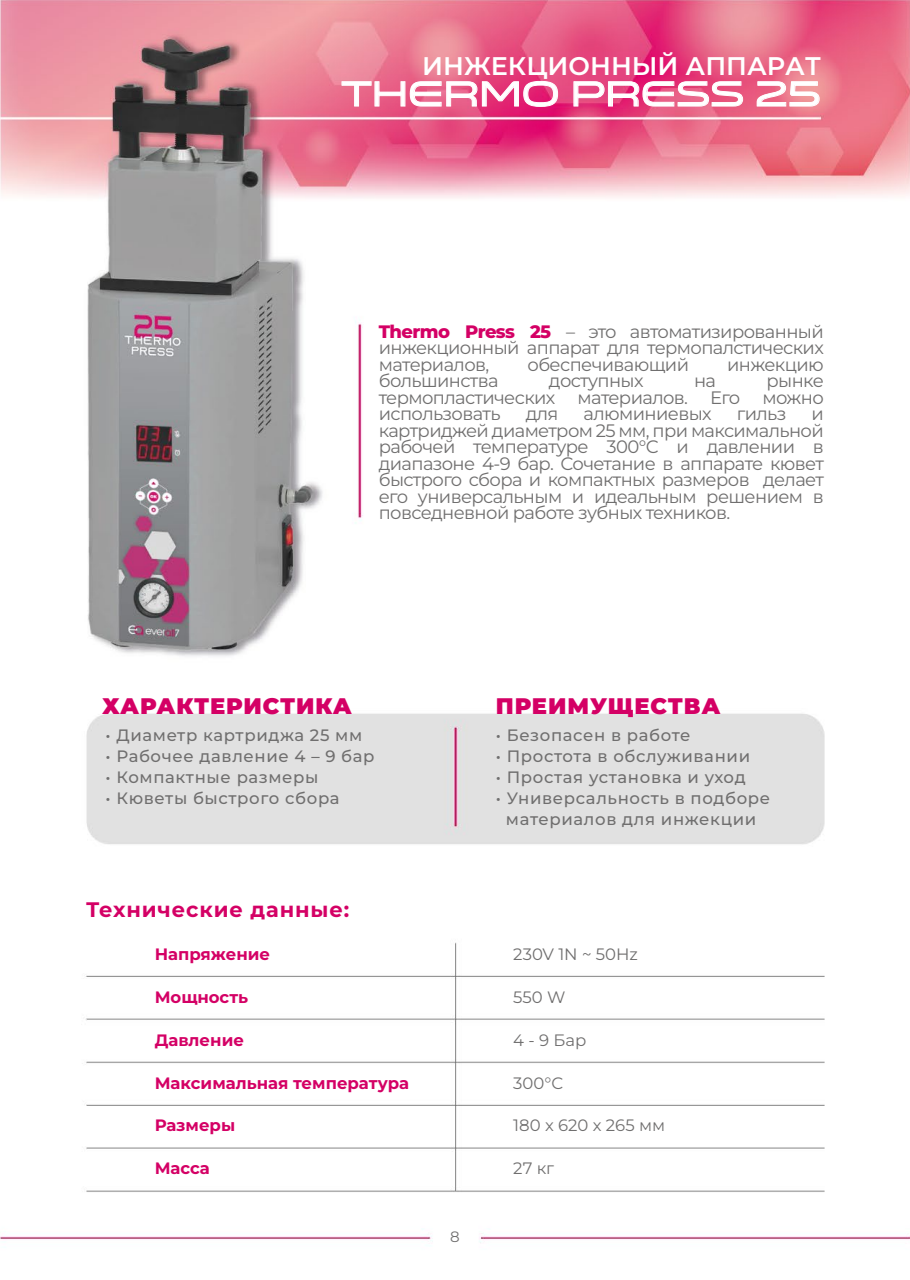
<style>
.page{position:relative;width:910px;height:1280px;background:#fff}
.page>*{position:absolute;margin:0;border:0;box-sizing:border-box;transform-origin:0 0}
.t1{font:35.55px "Venera 700";color:#fff}
.t2{font:600 25.5px "Montserrat";color:#fff}
.t3{font:900 22.5px "Montserrat";letter-spacing:.04em;color:#d40065}
.t4{font:700 21px "Montserrat";letter-spacing:.04em;color:#d40065}
.t5{font:18px/16.5px "Montserrat";letter-spacing:-.035em;color:#706f6f;text-align:justify}
.t6{font:500 16.5px/21px "Montserrat";letter-spacing:.04em;color:#706f6f;text-align:center}
.t7{font:700 16.5px "Montserrat";color:#d40065}
.t8{font:16.5px "Montserrat";color:#706f6f}
.t9{font:15px "Montserrat";color:#706f6f}
.s1{font-weight:800;color:#d40065}
</style>
<div class="page">
<img style="left:0;top:0;width:910px;height:1243px">
<svg style="left:342px;top:81px;width:216px;height:26px;background:#e96c96"></svg>
<svg style="left:573px;top:81px;width:170px;height:26px;background:#ea6b97"></svg>
<svg style="left:757px;top:81px;width:63px;height:26px;background:#f099a6"></svg>
<h2 class="t2" style="left:422px;top:49px;width:400px">ИНЖЕКЦИОННЫЙ АППАРАТ</h2>
<h1 class="t1" style="left:341px;top:72px;width:481px">THERMO PRESS 25</h1>
<p class="t5" style="left:379px;top:322px;width:447px"><span class="s1">Thermo Press 25</span> – это автоматизированный инжекционный аппарат для термопалстических материалов,</p>
<p class="t5" style="left:528px;top:355px;width:163px">обеспечивающий</p>
<p class="t5" style="left:727px;top:355px;width:98px">инжекцию</p>
<p class="t5" style="left:379px;top:372px;width:121px">большинства</p>
<p class="t5" style="left:549px;top:372px;width:96px">доступных</p>
<p class="t5" style="left:694px;top:372px;width:24px">на</p>
<p class="t5" style="left:379px;top:372px;width:447px;text-indent:388px">рынке термопластических материалов. Его можно использовать</p>
<p class="t5" style="left:526px;top:405px;width:34px">для</p>
<p class="t5" style="left:584px;top:405px;width:130px">алюминиевых</p>
<p class="t5" style="left:737px;top:405px;width:51px">гильз</p>
<p class="t5" style="left:379px;top:405px;width:447px;text-indent:433px">и картриджей диаметром 25 мм, при максимальной рабочей температуре 300°С и давлении в диапазоне 4-9 бар. Сочетание в аппарате кювет быстрого сбора и компактных размеров делает его универсальным и идеальным решением в повседневной работе зубных техников.</p>
<p class="t3" style="left:102px;top:691px;width:251px">ХАРАКТЕРИСТИКА</p>
<p class="t3" style="left:496px;top:691px;width:226px">ПРЕИМУЩЕСТВА</p>
<p class="t6" style="left:106px;top:724px;width:258px">• Диаметр картриджа 25 мм</p>
<p class="t6" style="left:106px;top:745px;width:270px">• Рабочее давление 4 – 9 бар</p>
<p class="t6" style="left:106px;top:766px;width:214px">• Компактные размеры</p>
<p class="t6" style="left:106px;top:787px;width:236px">• Кюветы быстрого сбора</p>
<p class="t4" style="left:86px;top:896px;width:265px">Технические данные:</p>
<p class="t7" style="left:155px;top:943px;width:117px">Напряжение</p>
<p class="t7" style="left:155px;top:986px;width:95px">Мощность</p>
<p class="t7" style="left:155px;top:1029px;width:91px">Давление</p>
<p class="t7" style="left:155px;top:1072px;width:256px">Максимальная температура</p>
<p class="t7" style="left:155px;top:1114px;width:82px">Размеры</p>
<p class="t7" style="left:155px;top:1157px;width:57px">Масса</p>
<p class="t6" style="left:496px;top:724px;width:196px">• Безопасен в работе</p>
<p class="t6" style="left:496px;top:745px;width:256px">• Простота в обслуживании</p>
<p class="t6" style="left:496px;top:766px;width:251px">• Простая установка и уход</p>
<p class="t6" style="left:496px;top:787px;width:276px">• Универсальность в подборе материалов для инжекции</p>
<p class="t9" style="left:450px;top:1227px;width:11px">8</p>
<p class="t8" style="left:513px;top:943px;width:126px">230V 1N ~ 50Hz</p>
<p class="t8" style="left:513px;top:986px;width:54px">550 W</p>
<p class="t8" style="left:513px;top:1029px;width:75px">4 - 9 Бар</p>
<p class="t8" style="left:513px;top:1072px;width:52px">300°C</p>
<p class="t8" style="left:513px;top:1114px;width:153px">180 x 620 x 265 мм</p>
<p class="t8" style="left:513px;top:1157px;width:42px">27 кг</p>
</div>
